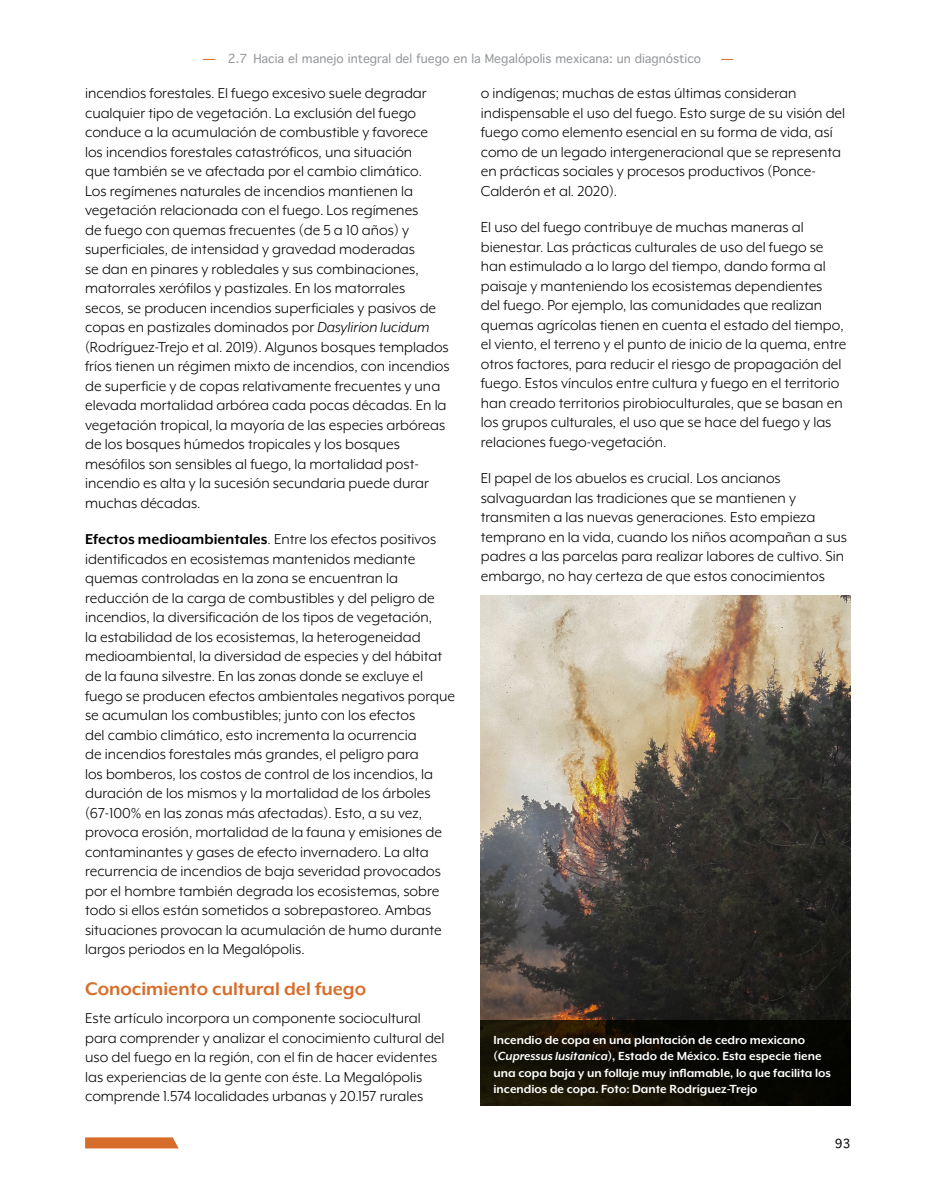
<style>
.page{position:relative;width:936px;height:1191px;background:#fff}
.page>*{position:absolute;margin:0;border:0;box-sizing:border-box;transform-origin:0 0}
.Heading_1{font:700 21px "Mr Eaves XL Mod OT";color:#d76d2b}
.Body{font:16.5px/19.5px "Mr Eaves XL Mod OT";color:#000}
.Photo-caption{font:700 13.5px/16.5px "Mr Eaves XL Mod OT";color:#fff}
.t1{font:12px "Thonburi";color:#939598}
.t2{font:12px "Thonburi";color:#000}
.t3{font:700 12px "Thonburi";color:#d76d2b}
.s1{font-weight:700;color:#d76d2b}
.s2{font-style:italic}
.s3{font-weight:700}
</style>
<div class="page">
<svg style="left:85px;top:1137px;width:94px;height:11px"></svg>
<img style="left:480px;top:595px;width:370px;height:425px">
<svg style="left:480px;top:1020px;width:370px;height:86px;background:#0f0c03"></svg>
<p class="t1" style="left:203px;top:51px;width:499px"><span class="s1">—</span> 2.7 Hacia el manejo integral del fuego en la Megalópolis mexicana: un diagnóstico</p>
<p class="t3" style="left:721px;top:51px;width:14px">—</p>
<p class="Body" style="left:85px;top:84px;width:366px">incendios forestales. El fuego excesivo suele degradar cualquier tipo de vegetación. La exclusión del fuego conduce a la acumulación de combustible y favorece los incendios forestales catastróficos, una situación<br>que también se ve afectada por el cambio climático.<br>Los regímenes naturales de incendios mantienen la vegetación relacionada con el fuego. Los regímenes<br>de fuego con quemas frecuentes (de 5 a 10 años) y superficiales, de intensidad y gravedad moderadas<br>se dan en pinares y robledales y sus combinaciones, matorrales xerófilos y pastizales. En los matorrales<br>secos, se producen incendios superficiales y pasivos de copas en pastizales dominados por <span class="s2">Dasylirion lucidum </span>(Rodríguez-Trejo et al. 2019). Algunos bosques templados fríos tienen un régimen mixto de incendios, con incendios de superficie y de copas relativamente frecuentes y una elevada mortalidad arbórea cada pocas décadas. En la vegetación tropical, la mayoría de las especies arbóreas de los bosques húmedos tropicales y los bosques mesófilos son sensibles al fuego, la mortalidad post&shy;incendio es alta y la sucesión secundaria puede durar muchas décadas.</p>
<p class="Body" style="left:85px;top:530px;width:371px"><span class="s3">Efectos medioambientales</span>. Entre los efectos positivos identificados en ecosistemas mantenidos mediante quemas controladas en la zona se encuentran la reducción de la carga de combustibles y del peligro de incendios, la diversificación de los tipos de vegetación,<br>la estabilidad de los ecosistemas, la heterogeneidad medioambiental, la diversidad de especies y del hábitat de la fauna silvestre. En las zonas donde se excluye el fuego se producen efectos ambientales negativos porque se acumulan los combustibles; junto con los efectos<br>del cambio climático, esto incrementa la ocurrencia<br>de incendios forestales más grandes, el peligro para<br>los bomberos, los costos de control de los incendios, la duración de los mismos y la mortalidad de los árboles (67-100% en las zonas más afectadas). Esto, a su vez, provoca erosión, mortalidad de la fauna y emisiones de contaminantes y gases de efecto invernadero. La alta recurrencia de incendios de baja severidad provocados por el hombre también degrada los ecosistemas, sobre todo si ellos están sometidos a sobrepastoreo. Ambas situaciones provocan la acumulación de humo durante largos periodos en la Megalópolis.</p>
<p class="Heading_1" style="left:85px;top:978px;width:282px">Conocimiento cultural del fuego</p>
<p class="Body" style="left:85px;top:1008px;width:361px">Este artículo incorpora un componente sociocultural para comprender y analizar el conocimiento cultural del uso del fuego en la región, con el fin de hacer evidentes las experiencias de la gente con éste. La Megalópolis comprende 1.574 localidades urbanas y 20.157 rurales</p>
<p class="Body" style="left:480px;top:84px;width:366px">o indígenas; muchas de estas últimas consideran indispensable el uso del fuego. Esto surge de su visión del fuego como elemento esencial en su forma de vida, así como de un legado intergeneracional que se representa en prácticas sociales y procesos productivos (Ponce-Calderón et al. 2020).</p>
<p class="Body" style="left:480px;top:218px;width:367px">El uso del fuego contribuye de muchas maneras al bienestar. Las prácticas culturales de uso del fuego se han estimulado a lo largo del tiempo, dando forma al paisaje y manteniendo los ecosistemas dependientes<br>del fuego. Por ejemplo, las comunidades que realizan quemas agrícolas tienen en cuenta el estado del tiempo, el viento, el terreno y el punto de inicio de la quema, entre otros factores, para reducir el riesgo de propagación del fuego. Estos vínculos entre cultura y fuego en el territorio han creado territorios pirobioculturales, que se basan en los grupos culturales, el uso que se hace del fuego y las relaciones fuego-vegetación.</p>
<p class="Body" style="left:480px;top:469px;width:367px">El papel de los abuelos es crucial. Los ancianos salvaguardan las tradiciones que se mantienen y transmiten a las nuevas generaciones. Esto empieza temprano en la vida, cuando los niños acompañan a sus padres a las parcelas para realizar labores de cultivo. Sin embargo, no hay certeza de que estos conocimientos</p>
<p class="Photo-caption" style="left:493px;top:1031px;width:339px">Incendio de copa en una plantación de cedro mexicano (<span class="s2">Cupressus lusitanica</span>), Estado de México. Esta especie tiene una copa baja y un follaje muy inflamable, lo que facilita los incendios de copa. Foto: Dante Rodríguez-Trejo</p>
<p class="t2" style="left:834px;top:1137px;width:17px">93</p>
</div>
